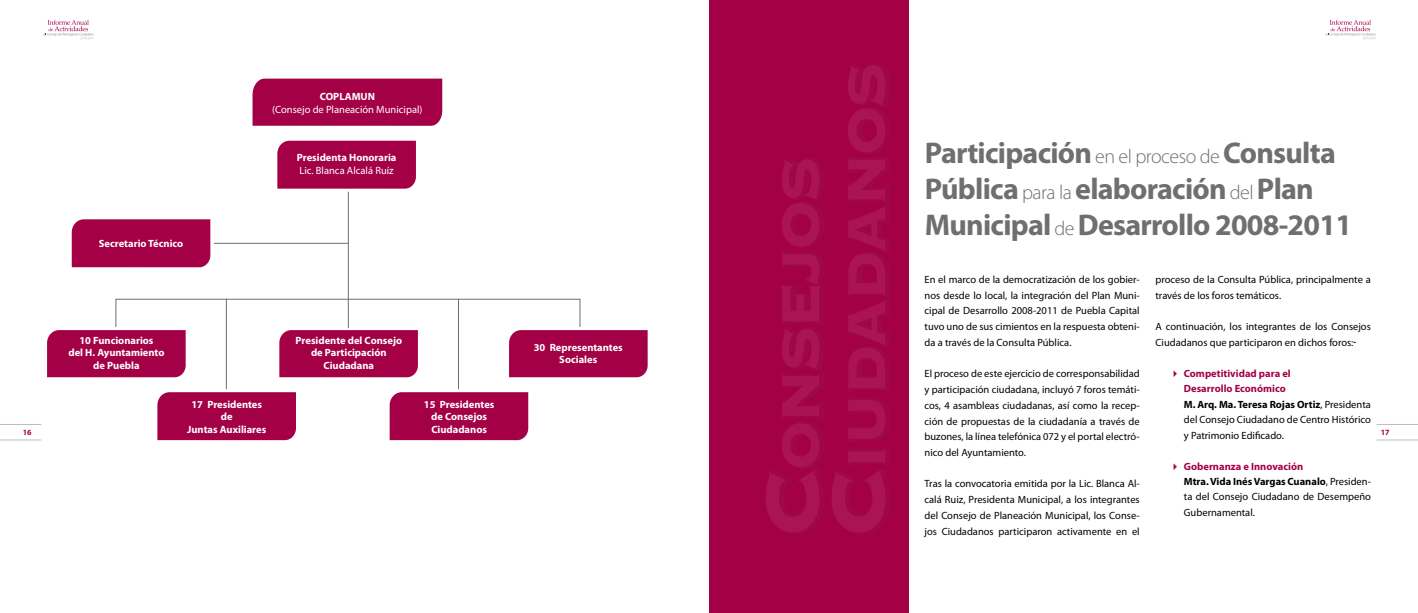
<style>
.page{position:relative;width:1418px;height:613px;background:#fff}
.page>*{position:absolute;margin:0;border:0;box-sizing:border-box;transform-origin:0 0}
.t1{font:700 30px/36px "Myriad Pro";letter-spacing:-.025em;color:#6d6f71}
.t2{font:10.5px/15.7px "Myriad Pro";color:#000}
.t3{font:700 10.5px/12.6px "Myriad Pro";color:#fff;text-align:center}
.t4{font:10.5px "Myriad Pro";color:#fff}
.t5{font:700 8px "Myriad Pro";color:#a40046}
.s1{font-weight:300;font-size:20px}
.s2{color:#a40046}
.s3{font-weight:700;color:#a40046}
.s4{font-weight:700}
</style>
<div class="page">
<hr style="left:0;top:424px;width:41px;height:1px;background:#bcbdc0">
<hr style="left:0;top:439px;width:41px;height:1px;background:#bcbdc0">
<svg style="left:43px;top:20px;width:51px;height:19px"></svg>
<div style="left:709px;top:0;width:199px;height:612px;background:#a40046"></div>
<svg style="left:766px;top:65px;width:120px;height:468px"></svg>
<hr style="left:1376px;top:424px;width:41px;height:1px;background:#bcbdc0">
<hr style="left:1376px;top:439px;width:41px;height:1px;background:#bcbdc0">
<svg style="left:1325px;top:20px;width:50px;height:19px"></svg>
<div style="left:252px;top:79px;width:190px;height:47px;background:#a40046"></div>
<div style="left:157px;top:392px;width:139px;height:48px;background:#a40046"></div>
<div style="left:389px;top:392px;width:139px;height:48px;background:#a40046"></div>
<div style="left:277px;top:141px;width:139px;height:47px;background:#a40046"></div>
<div style="left:72px;top:219px;width:138px;height:48px;background:#a40046"></div>
<div style="left:47px;top:330px;width:139px;height:47px;background:#a40046"></div>
<div style="left:279px;top:330px;width:139px;height:47px;background:#a40046"></div>
<div style="left:509px;top:330px;width:138px;height:47px;background:#a40046"></div>
<hr style="left:226px;top:298px;width:1px;height:91px;background:#6d6f71">
<hr style="left:458px;top:298px;width:1px;height:91px;background:#6d6f71">
<hr style="left:348px;top:191px;width:1px;height:137px;background:#6d6f71">
<hr style="left:214px;top:243px;width:134px;height:1px;background:#6d6f71">
<div style="left:115px;top:298px;width:465px;height:29px;border:1px solid #6d6f71"></div>
<p class="t3" style="left:320px;top:90px;width:57px">COPLAMUN</p>
<p class="t4" style="left:272px;top:103px;width:152px">(Consejo de Planeación Municipal)</p>
<h1 class="t1" style="left:924px;top:134px;width:428px">Participación <span class="s1">en el proceso de</span> Consulta<br>Pública <span class="s1">para la</span> elaboración <span class="s1">del</span> Plan<br>Municipal <span class="s1">de</span> Desarrollo 2008-2011</h1>
<p class="t2" style="left:924px;top:271px;width:217px;text-align:justify">En el marco de la democratización de los gobier&shy;nos desde lo local, la integración del Plan Muni&shy;cipal de Desarrollo 2008-2011 de Puebla Capital tuvo uno de sus cimientos en la respuesta obteni&shy;da a través de la Consulta Pública.</p>
<p class="t2" style="left:924px;top:365px;width:217px;text-align:justify">El proceso de este ejercicio de corresponsabilidad y participación ciudadana, incluyó 7 foros temáti&shy;cos, 4 asambleas ciudadanas, así como la recep&shy;ción de propuestas de la ciudadanía a través de buzones, la línea telefónica 072 y el portal electró&shy;nico del Ayuntamiento.</p>
<p class="t2" style="left:924px;top:475px;width:217px;text-align:justify">Tras la convocatoria emitida por la Lic. Blanca Al&shy;calá Ruiz, Presidenta Municipal, a los integrantes del Consejo de Planeación Municipal, los Conse&shy;jos Ciudadanos participaron activamente en el</p>
<p class="t3" style="left:297px;top:151px;width:101px">Presidenta Honoraria</p>
<p class="t4" style="left:299px;top:163px;width:96px">Lic. Blanca Alcalá Ruíz</p>
<p class="t3" style="left:99px;top:236px;width:86px">Secretario Técnico</p>
<p class="t2" style="left:1155px;top:271px;width:217px">proceso de la Consulta Pública, principalmente a través de los foros temáticos.</p>
<p class="t2" style="left:1155px;top:318px;width:217px">A continuación, los integrantes de los Consejos<br>Ciudadanos que participaron en dichos foros:</p>
<p class="t2" style="left:1183px;top:365px;width:188px;line-height:15.4px;text-indent:-14px"><span class="s2">✔</span> <span class="s3">Competitividad para el<br>Desarrollo Económico<br></span><span class="s4">M. Arq. Ma. Teresa Rojas Ortiz</span>, Presidenta del Consejo Ciudadano de Centro Histórico y Patrimonio Edificado.</p>
<p class="t2" style="left:1183px;top:458px;width:188px;line-height:15.4px;text-indent:-14px"><span class="s2">✔</span> <span class="s3">Gobernanza e Innovación<br></span><span class="s4">Mtra. Vida Inés Vargas Cuanalo</span>, Presiden&shy;ta del Consejo Ciudadano de Desempeño<br>Gubernamental.</p>
<p class="t3" style="left:295px;top:333px;width:108px">Presidente del Consejo de Participación<br>Ciudadana</p>
<p class="t3" style="left:68px;top:333px;width:97px">10 Funcionarios<br>del H. Ayuntamiento de Puebla</p>
<p class="t3" style="left:534px;top:340px;width:90px">30 Representantes<br>Sociales</p>
<p class="t3" style="left:187px;top:397px;width:81px">17 Presidentes de<br>Juntas Auxiliares</p>
<p class="t3" style="left:424px;top:397px;width:72px">15 Presidentes de Consejos<br>Ciudadanos</p>
<p class="t5" style="left:23px;top:426px;width:10px">16</p>
<p class="t5" style="left:1380px;top:426px;width:10px">17</p>
</div>
